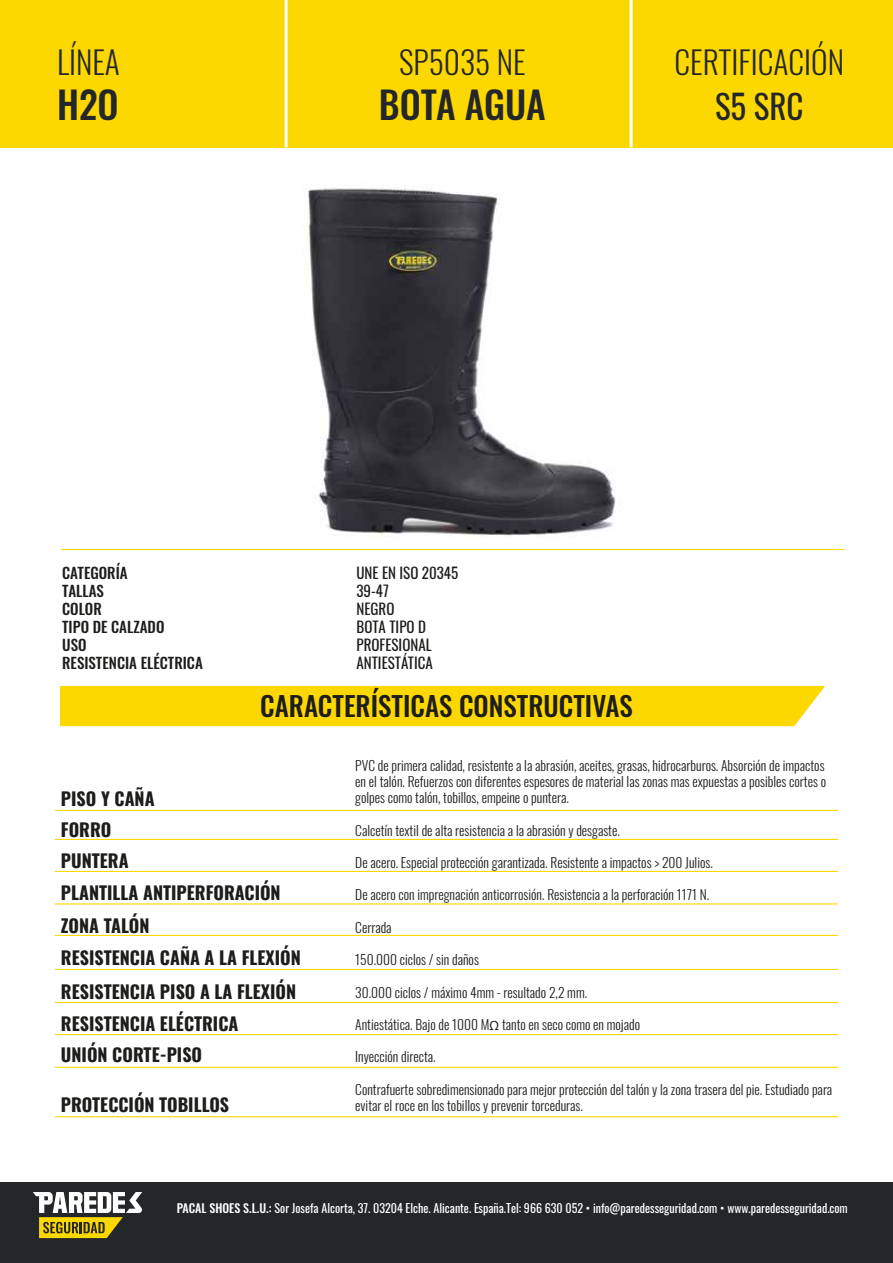
<style>
.page{position:relative;width:893px;height:1263px;background:#fff}
.page>*{position:absolute;margin:0;border:0;box-sizing:border-box;transform-origin:0 0}
.t1{font:500 37.5px "Oswald";color:#242729}
.t2{font:33px "Oswald";color:#242729}
.t3{font:300 31.5px "Oswald";color:#242729}
.t4{font:500 27px "Oswald";color:#1d1d1b}
.t5{font:700 18px/31.2px "Oswald";color:#1d1d1b}
.t6{font:500 15px/18px "Oswald";color:#1d1d1b}
.t7{font:15px/18px "Oswald";color:#1d1d1b}
.t8{font:300 13.5px/16.2px "Oswald";color:#1d1d1b;text-align:justify}
.t9{font:12px "Oswald";color:#fff}
.s1{font-family:"Myriad Pro";font-weight:400}
.s2{font-weight:500}
</style>
<div class="page">
<img style="left:147px;top:147px;width:565px;height:404px">
<div style="left:60px;top:686px;width:765px;height:40px;background:#fdd700"></div>
<div style="left:0;top:1182px;width:893px;height:81px;background:#242729"></div>
<div style="left:0;top:0;width:893px;height:147px;background:#fdd700"></div>
<hr style="left:285px;top:0;width:3px;height:147px;background:#fff">
<hr style="left:630px;top:0;width:3px;height:147px;background:#fff">
<hr style="left:61px;top:549px;width:783px;height:1px;background:#fdd700">
<hr style="left:55px;top:810px;width:783px;height:1px;background:#fdd700">
<hr style="left:55px;top:839px;width:783px;height:1px;background:#fdd700">
<hr style="left:55px;top:871px;width:783px;height:1px;background:#fdd700">
<hr style="left:55px;top:903px;width:783px;height:1px;background:#fdd700">
<hr style="left:55px;top:935px;width:783px;height:1px;background:#fdd700">
<hr style="left:55px;top:969px;width:783px;height:1px;background:#fdd700">
<hr style="left:55px;top:1002px;width:783px;height:1px;background:#fdd700">
<hr style="left:55px;top:1034px;width:783px;height:1px;background:#fdd700">
<hr style="left:55px;top:1067px;width:783px;height:1px;background:#fdd700">
<svg style="left:33px;top:1192px;width:109px;height:46px"></svg>
<hr style="left:55px;top:1116px;width:783px;height:1px;background:#fdd700">
<h3 class="t3" style="left:57px;top:34px;width:64px">LÍNEA</h3>
<h1 class="t1" style="left:57px;top:85px;width:63px">H2O</h1>
<h3 class="t3" style="left:399px;top:35px;width:128px">SP5035 NE</h3>
<h1 class="t1" style="left:379px;top:86px;width:168px">BOTA AGUA</h1>
<h3 class="t3" style="left:674px;top:34px;width:171px">CERTIFICACIÓN</h3>
<h2 class="t2" style="left:715px;top:77px;width:90px">S5 SRC</h2>
<p class="t6" style="left:62px;top:565px;width:142px">CATEGORÍA<br>TALLAS<br>COLOR<br>TIPO DE CALZADO<br>USO<br>RESISTENCIA ELÉCTRICA</p>
<p class="t7" style="left:356px;top:563px;width:103px">UNE EN ISO 20345<br>39-47<br>NEGRO<br>BOTA TIPO D<br>PROFESIONAL<br>ANTIESTÁTICA</p>
<h3 class="t4" style="left:260px;top:692px;width:374px">CARACTERÍSTICAS CONSTRUCTIVAS</h3>
<h3 class="t5" style="left:61px;top:784px;width:221px">PISO Y CAÑA<br>FORRO<br>PUNTERA<br>PLANTILLA ANTIPERFORACIÓN</h3>
<h3 class="t5" style="left:61px;top:911px;width:241px">ZONA TALÓN<br>RESISTENCIA CAÑA A LA FLEXIÓN</h3>
<h3 class="t5" style="left:61px;top:977px;width:237px">RESISTENCIA PISO A LA FLEXIÓN<br>RESISTENCIA ELÉCTRICA<br>UNIÓN CORTE-PISO</h3>
<h3 class="t5" style="left:61px;top:1090px;width:170px">PROTECCIÓN TOBILLOS</h3>
<p class="t8" style="left:355px;top:756px;width:472px">PVC de primera calidad, resistente a la abrasión, aceites, grasas, hidrocarburos. Absorción de impactos en el talón. Refuerzos con diferentes espesores de material las zonas mas expuestas a posibles cortes o golpes como talón, tobillos, empeine o puntera.</p>
<p class="t8" style="left:355px;top:820px;width:266px">Calcetín textil de alta resistencia a la abrasión y desgaste.</p>
<p class="t8" style="left:355px;top:853px;width:359px">De acero. Especial protección garantizada. Resistente a impactos &gt; 200 Julios.</p>
<p class="t8" style="left:355px;top:885px;width:355px">De acero con impregnación anticorrosión. Resistencia a la perforación 1171 N.</p>
<p class="t8" style="left:355px;top:918px;width:38px">Cerrada</p>
<p class="t8" style="left:355px;top:950px;width:125px">150.000 ciclos / sin daños</p>
<p class="t8" style="left:355px;top:982px;width:233px">30.000 ciclos / máximo 4mm - resultado 2,2 mm.</p>
<p class="t8" style="left:355px;top:1015px;width:286px">Antiestática. Bajo de 1000 M<span class="s1">Ω</span> tanto en seco como en mojado</p>
<p class="t8" style="left:355px;top:1047px;width:82px">Inyección directa.</p>
<p class="t8" style="left:355px;top:1080px;width:478px">Contrafuerte sobredimensionado para mejor protección del talón y la zona trasera del pie. Estudiado para evitar el roce en los tobillos y prevenir torceduras.</p>
<p class="t9" style="left:177px;top:1197px;width:672px"><span class="s2">PACAL SHOES S.L.U.:</span> Sor Josefa Alcorta, 37. 03204 Elche. Alicante. España.Tel: 966 630 052 • info@paredesseguridad.com • www.paredesseguridad.com</p>
</div>
